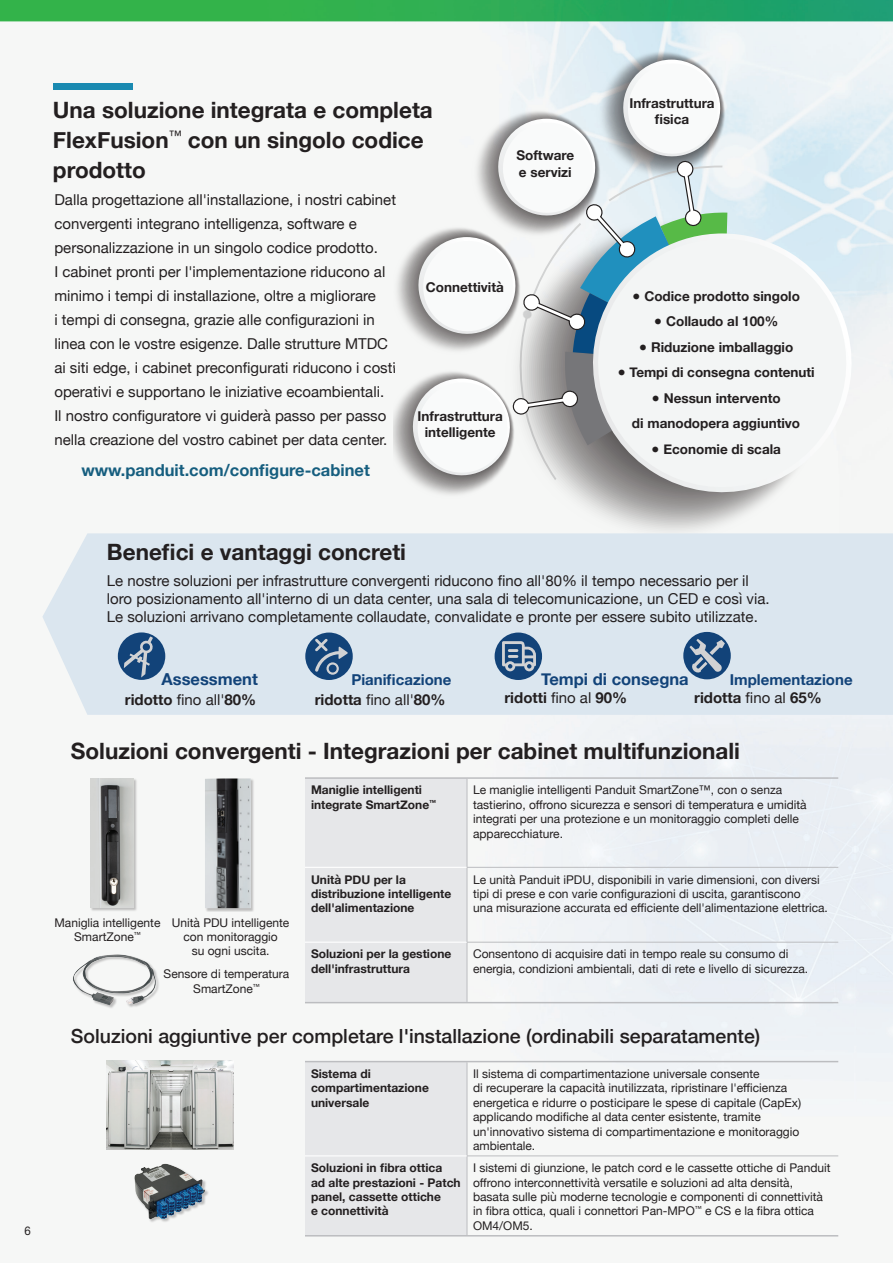
<style>
.page{position:relative;width:893px;height:1263px;background:#fff}
.page>*{position:absolute;margin:0;border:0;box-sizing:border-box;transform-origin:0 0}
.t1{font:700 22.5px/30px "Helvetica Neue";color:#231f20}
.t2{font:500 19.5px "Helvetica Neue";color:#231f20}
.t3{font:700 16.5px "Helvetica Neue";color:#165e7f}
.t4{font:700 16.5px "Helvetica Neue";color:#124379}
.t5{font:15px/24px "Helvetica Neue";color:#231f20}
.t6{font:700 15px/19.8px "Helvetica Neue";color:#124379}
.t7{font:700 15px "Helvetica Neue";color:#231f20}
.t8{font:700 13.5px/16.2px "Helvetica Neue";color:#231f20;text-align:center}
.t9{font:12px/14.4px "Helvetica Neue";color:#231f20}
.t10{font:700 12px/14.4px "Helvetica Neue";color:#231f20}
.Bullets_2_column{font:12px "Helvetica Neue LT Std";color:#231f20;scale:.95 1}
.s1{font-weight:500}
.s2{font-weight:400}
.s3{color:#231f20}
.s4{font-weight:400;color:#231f20}
</style>
<div class="page">
<img style="left:0;top:0;width:893px;height:1237px">
<svg style="left:575px;top:233px;width:295px;height:277px"></svg>
<svg style="left:581px;top:221px;width:278px;height:284px;fill:#f3f5f5"></svg>
<svg style="left:394px;top:49px;width:417px;height:451px"></svg>
<div style="left:42px;top:533px;width:851px;height:182px;background:#dbe6ef"></div>
<div style="left:495px;top:632px;width:47px;height:48px;background:#124379;border-radius:50%"></div>
<svg style="left:502px;top:641px;width:34px;height:30px"></svg>
<div style="left:683px;top:632px;width:48px;height:47px;background:#124379;border-radius:50%"></div>
<svg style="left:689px;top:639px;width:36px;height:34px"></svg>
<div style="left:305px;top:632px;width:48px;height:48px;background:#124379;border-radius:50%"></div>
<svg style="left:315px;top:639px;width:33px;height:36px"></svg>
<div style="left:118px;top:632px;width:47px;height:48px;background:#124379;border-radius:50%"></div>
<svg style="left:124px;top:636px;width:30px;height:41px"></svg>
<div style="left:305px;top:779px;width:162px;height:223px;background:#e6e7e9"></div>
<hr style="left:467px;top:942px;width:371px;height:1px;background:#bcbdc0">
<hr style="left:467px;top:942px;width:1px;height:60px;background:#bcbdc0">
<hr style="left:305px;top:1002px;width:162px;height:1px;background:#bcbdc0">
<hr style="left:467px;top:1002px;width:371px;height:1px;background:#bcbdc0">
<hr style="left:467px;top:777px;width:371px;height:2px;background:#bcbdc0">
<hr style="left:467px;top:867px;width:371px;height:1px;background:#bcbdc0">
<hr style="left:305px;top:777px;width:162px;height:2px;background:#bcbdc0">
<hr style="left:467px;top:779px;width:1px;height:88px;background:#bcbdc0">
<hr style="left:305px;top:867px;width:162px;height:1px;background:#fff">
<hr style="left:305px;top:942px;width:162px;height:1px;background:#fff">
<hr style="left:467px;top:868px;width:1px;height:74px;background:#bcbdc0">
<div style="left:305px;top:1062px;width:162px;height:173px;background:#e6e7e9"></div>
<hr style="left:467px;top:1156px;width:1px;height:79px;background:#bcbdc0">
<hr style="left:305px;top:1235px;width:162px;height:1px;background:#bcbdc0">
<hr style="left:467px;top:1235px;width:371px;height:1px;background:#bcbdc0">
<hr style="left:305px;top:1061px;width:162px;height:1px;background:#bcbdc0">
<hr style="left:467px;top:1061px;width:371px;height:1px;background:#bcbdc0">
<hr style="left:467px;top:1062px;width:1px;height:93px;background:#bcbdc0">
<hr style="left:467px;top:1155px;width:371px;height:1px;background:#bcbdc0">
<hr style="left:305px;top:1155px;width:162px;height:1px;background:#fff">
<div style="left:90px;top:778px;width:48px;height:133px;background:#231f20;opacity:.26"></div>
<img style="left:90px;top:778px;width:44px;height:130px">
<div style="left:205px;top:779px;width:50px;height:133px;background:#231f20;opacity:.26"></div>
<img style="left:205px;top:778px;width:46px;height:130px">
<div style="left:73px;top:955px;width:87px;height:54px;background:#231f20;opacity:.26"></div>
<img style="left:73px;top:955px;width:82px;height:50px">
<div style="left:135px;top:1164px;width:74px;height:59px;background:#231f20;opacity:.26"></div>
<img style="left:134px;top:1164px;width:71px;height:55px">
<img style="left:107px;top:1061px;width:127px;height:88px">
<div style="left:53px;top:83px;width:79px;height:6px;background:#1a8ab1"></div>
<p class="t1" style="left:53px;top:95px;width:381px">Una soluzione integrata e completa<br>FlexFusion<sup>™</sup> con un singolo codice prodotto</p>
<p class="t5" style="left:54px;top:188px;width:343px">Dalla progettazione all'installazione, i nostri cabinet convergenti integrano intelligenza, software e personalizzazione in un singolo codice prodotto.<br>I cabinet pronti per l'implementazione riducono al minimo i tempi di installazione, oltre a migliorare<br>i tempi di consegna, grazie alle configurazioni in linea con le vostre esigenze. Dalle strutture MTDC ai siti edge, i cabinet preconfigurati riducono i costi operativi e supportano le iniziative ecoambientali.<br>Il nostro configuratore vi guiderà passo per passo nella creazione del vostro cabinet per data center.</p>
<p class="t3" style="left:81px;top:457px;width:290px">www.panduit.com/configure-cabinet</p>
<p class="t8" style="left:426px;top:280px;width:80px">Connettività</p>
<p class="t8" style="left:418px;top:408px;width:87px">Infrastruttura intelligente</p>
<p class="t8" style="left:516px;top:148px;width:59px;text-align:left">Software e servizi</p>
<p class="t8" style="left:629px;top:95px;width:87px">Infrastruttura fisica</p>
<p class="t8" style="left:632px;top:288px;width:169px"><span class="s1">●</span> Codice prodotto singolo</p>
<p class="t8" style="left:654px;top:314px;width:126px"><span class="s1">●</span> Collaudo al 100%</p>
<p class="t8" style="left:639px;top:339px;width:156px"><span class="s1">●</span> Riduzione imballaggio</p>
<p class="t8" style="left:617px;top:365px;width:199px"><span class="s1">●</span> Tempi di consegna contenuti</p>
<p class="t8" style="left:632px;top:386px;width:170px;line-height:25.5px"><span class="s1">●</span> Nessun intervento<br>di manodopera aggiuntivo</p>
<p class="t8" style="left:651px;top:441px;width:131px"><span class="s1">●</span> Economie di scala</p>
<p class="Bullets_2_column" style="left:24px;top:1224px;width:8px">6</p>
<p class="t1" style="left:107px;top:538px;width:301px">Benefici e vantaggi concreti</p>
<p class="t5" style="left:107px;top:572px;width:664px;line-height:18px">Le nostre soluzioni per infrastrutture convergenti riducono fino all'80% il tempo necessario per il loro posizionamento all'interno di un data center, una sala di telecomunicazione, un CED e così via.<br>Le soluzioni arrivano completamente collaudate, convalidate e pronte per essere subito utilizzate.</p>
<p class="t4" style="left:162px;top:666px;width:98px">Assessment</p>
<p class="t7" style="left:125px;top:688px;width:133px">ridotto <span class="s2">fino all'</span>80%</p>
<p class="t6" style="left:315px;top:670px;width:138px;text-indent:37px">Pianificazione <span class="s3">ridotta</span> <span class="s4">fino all'</span><span class="s3">80%</span></p>
<p class="t4" style="left:541px;top:666px;width:149px">Tempi di consegna</p>
<p class="t6" style="left:694px;top:671px;width:160px;line-height:18px;text-indent:35px">Implementazione <span class="s3">ridotta</span> <span class="s4">fino al</span> <span class="s3">65%</span></p>
<p class="t7" style="left:504px;top:686px;width:124px">ridotti <span class="s2">fino al</span> 90%</p>
<p class="t1" style="left:71px;top:737px;width:671px">Soluzioni convergenti - Integrazioni per cabinet multifunzionali</p>
<p class="t9" style="left:54px;top:916px;width:108px;text-align:center">Maniglia intelligente<br>SmartZone<sup>™</sup></p>
<p class="t9" style="left:172px;top:916px;width:119px;text-align:center">Unità PDU intelligente con monitoraggio<br>su ogni uscita.</p>
<p class="t9" style="left:164px;top:967px;width:127px;text-align:center">Sensore di temperatura<br>SmartZone<sup>™</sup></p>
<p class="t10" style="left:311px;top:783px;width:127px">Maniglie intelligenti integrate SmartZone<sup>™</sup></p>
<p class="t9" style="left:473px;top:783px;width:335px">Le maniglie intelligenti Panduit SmartZone™, con o senza tastierino, offrono sicurezza e sensori di temperatura e umidità integrati per una protezione e un monitoraggio completi delle apparecchiature.</p>
<p class="t10" style="left:311px;top:872px;width:142px">Unità PDU per la distribuzione intelligente dell'alimentazione</p>
<p class="t9" style="left:473px;top:873px;width:356px">Le unità Panduit iPDU, disponibili in varie dimensioni, con diversi tipi di prese e con varie configurazioni di uscita, garantiscono<br>una misurazione accurata ed efficiente dell'alimentazione elettrica.</p>
<p class="t10" style="left:311px;top:947px;width:142px">Soluzioni per la gestione dell'infrastruttura</p>
<p class="t9" style="left:473px;top:948px;width:337px">Consentono di acquisire dati in tempo reale su consumo di energia, condizioni ambientali, dati di rete e livello di sicurezza.</p>
<p class="t2" style="left:71px;top:1020px;width:691px">Soluzioni aggiuntive per completare l'installazione (ordinabili separatamente)</p>
<p class="t10" style="left:311px;top:1067px;width:119px">Sistema di compartimentazione universale</p>
<p class="t9" style="left:473px;top:1067px;width:330px">Il sistema di compartimentazione universale consente<br>di recuperare la capacità inutilizzata, ripristinare l'efficienza energetica e ridurre o posticipare le spese di capitale (CapEx) applicando modifiche al data center esistente, tramite un'innovativo sistema di compartimentazione e monitoraggio ambientale.</p>
<p class="t10" style="left:311px;top:1161px;width:151px">Soluzioni in fibra ottica<br>ad alte prestazioni - Patch panel, cassette ottiche<br>e connettività</p>
<p class="t9" style="left:473px;top:1161px;width:359px">I sistemi di giunzione, le patch cord e le cassette ottiche di Panduit offrono interconnettività versatile e soluzioni ad alta densità, basata sulle più moderne tecnologie e componenti di connettività in fibra ottica, quali i connettori Pan-MPO<sup>™</sup> e CS e la fibra ottica OM4/OM5.</p>
</div>
